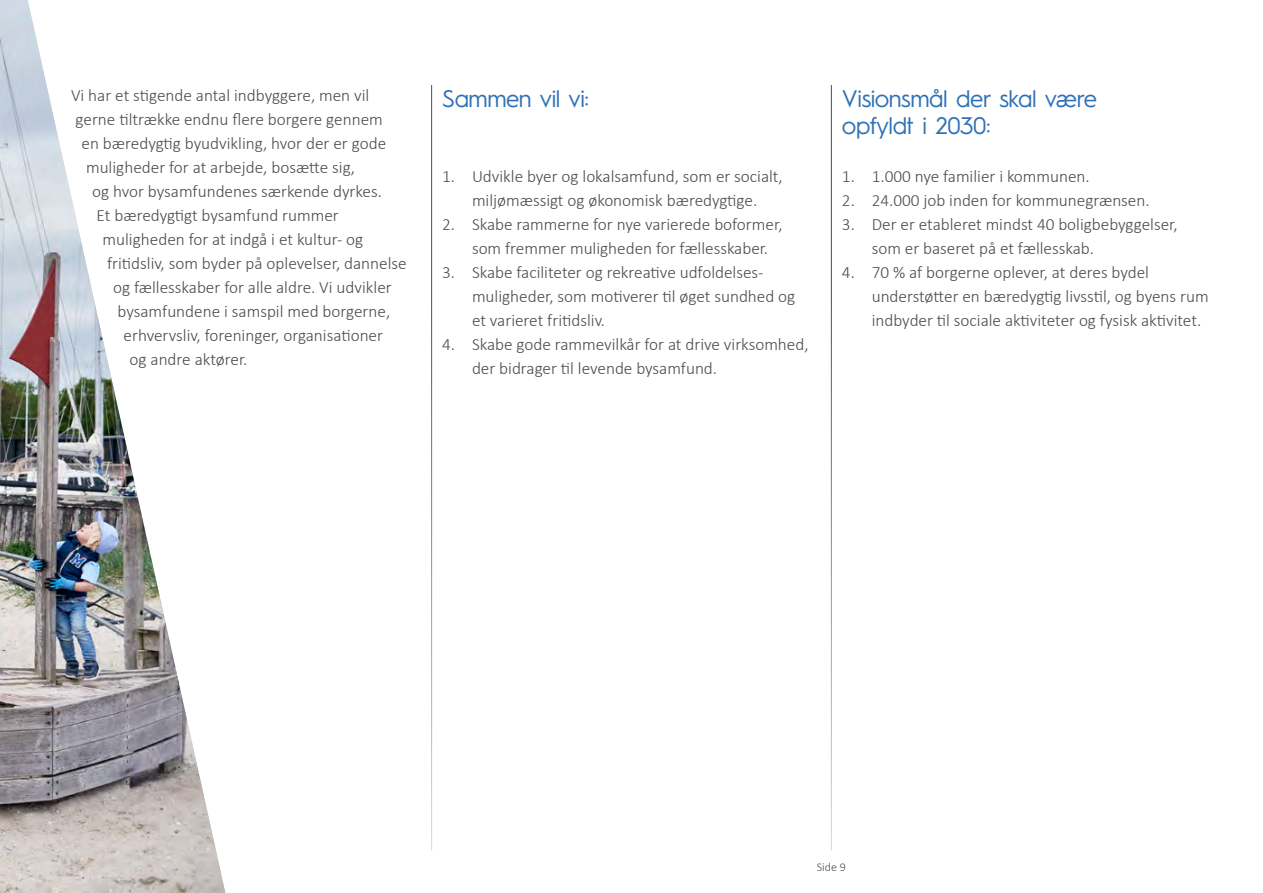
<style>
.page{position:relative;width:1263px;height:893px;background:#fff}
.page>*{position:absolute;margin:0;border:0;box-sizing:border-box;transform-origin:0 0}
.t1{font:24px "Hurme Geometric Sans 1";letter-spacing:-.02em;color:#2f71b7}
.t2{font:300 17.25px/24px "Calibri";color:#4b4c4d}
.t3{font:300 12px "Calibri";color:#4b4c4d}
</style>
<div class="page">
<hr style="left:431px;top:85px;width:1px;height:765px;background:#4b4c4d">
<hr style="left:831px;top:85px;width:1px;height:765px;background:#4b4c4d">
<img style="left:0;top:0;width:225px;height:893px">
<p class="t2" style="left:71px;top:82px;width:300px">Vi har et stigende antal indbyggere, men vil</p>
<p class="t2" style="left:82px;top:106px;width:306px;text-indent:-6px">gerne tiltrække endnu flere borgere gennem en bæredygtig byudvikling, hvor der er gode muligheder for at arbejde, bosætte sig,</p>
<p class="t2" style="left:92px;top:178px;width:291px">og hvor bysamfundenes særkende dyrkes.</p>
<p class="t2" style="left:103px;top:202px;width:262px;text-indent:-6px">Et bæredygtigt bysamfund rummer muligheden for at indgå i et kultur- og</p>
<p class="t2" style="left:107px;top:250px;width:301px;text-align:center">fritidsliv, som byder på oplevelser, dannelse og fællesskaber for alle aldre. Vi udvikler bysamfundene i samspil med borgerne, erhvervsliv, foreninger, organisationer</p>
<p class="t2" style="left:130px;top:346px;width:119px">og andre aktører.</p>
<p class="t1" style="left:442px;top:82px;width:148px">Sammen vil vi:</p>
<p class="t2" style="left:442px;top:164px;width:342px">1. Udvikle byer og lokalsamfund, som er socialt,</p>
<p class="t2" style="left:472px;top:188px;width:287px">miljømæssigt og økonomisk bæredygtige.</p>
<p class="t2" style="left:472px;top:212px;width:312px;text-indent:-30px">2. Skabe rammerne for nye varierede boformer, som fremmer muligheden for fællesskaber.</p>
<p class="t2" style="left:442px;top:260px;width:323px">3. Skabe faciliteter og rekreative udfoldelses-</p>
<p class="t2" style="left:472px;top:284px;width:325px">muligheder, som motiverer til øget sundhed og</p>
<p class="t2" style="left:472px;top:308px;width:134px">et varieret fritidsliv.</p>
<p class="t2" style="left:442px;top:332px;width:368px">4. Skabe gode rammevilkår for at drive virksomhed,</p>
<p class="t2" style="left:472px;top:356px;width:247px">der bidrager til levende bysamfund.</p>
<p class="t1" style="left:842px;top:82px;width:257px">Visionsmål der skal være</p>
<p class="t1" style="left:842px;top:109px;width:150px">opfyldt i 2030:</p>
<p class="t2" style="left:842px;top:164px;width:249px">1. 1.000 nye familier i kommunen.</p>
<p class="t2" style="left:842px;top:188px;width:309px">2. 24.000 job inden for kommunegrænsen.</p>
<p class="t2" style="left:842px;top:212px;width:337px">3. Der er etableret mindst 40 boligbebyggelser,</p>
<p class="t2" style="left:872px;top:236px;width:224px">som er baseret på et fællesskab.</p>
<p class="t2" style="left:842px;top:260px;width:309px">4. 70 % af borgerne oplever, at deres bydel</p>
<p class="t2" style="left:872px;top:284px;width:338px">understøtter en bæredygtig livsstil, og byens rum</p>
<p class="t2" style="left:872px;top:308px;width:331px">indbyder til sociale aktiviteter og fysisk aktivitet.</p>
<p class="t3" style="left:817px;top:859px;width:30px">Side 9</p>
</div>
